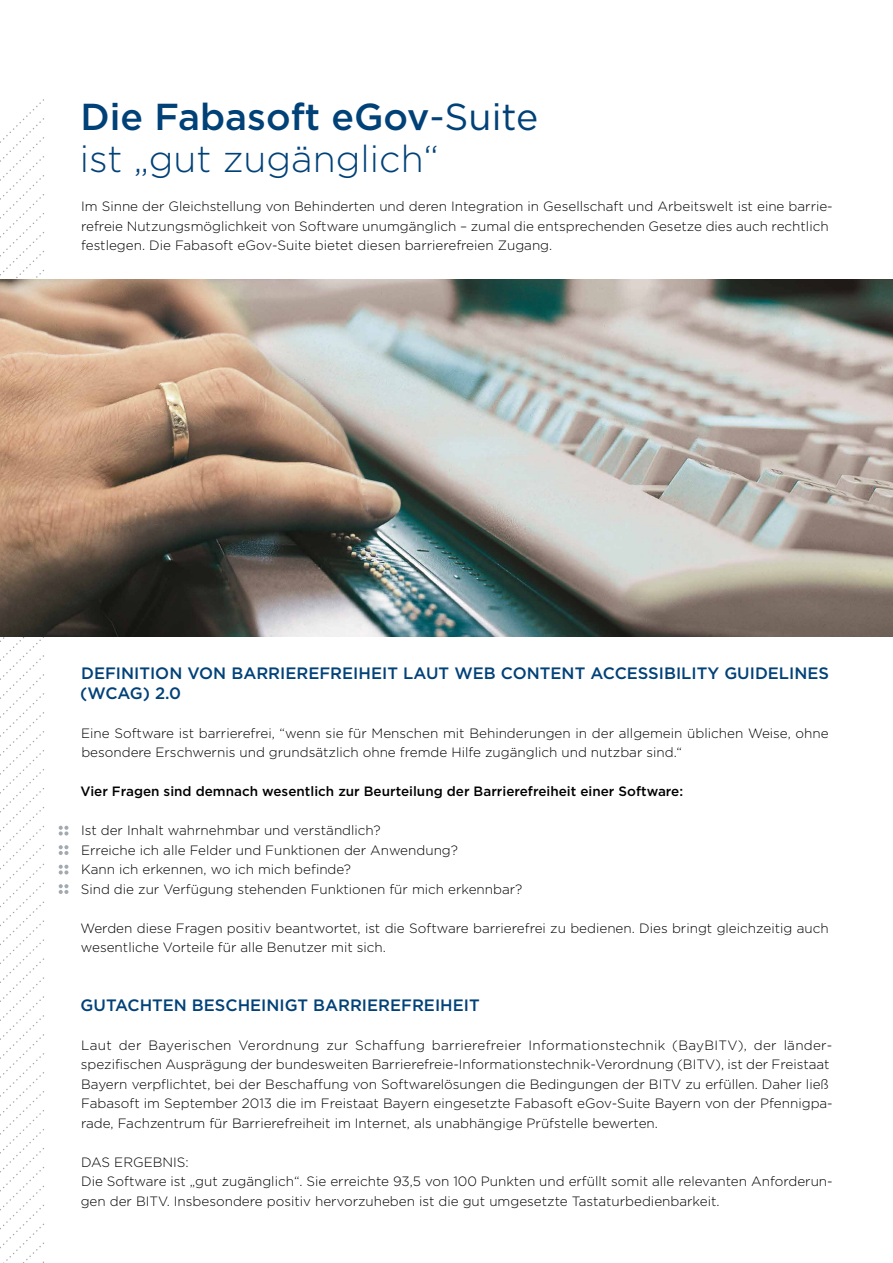
<style>
.page{position:relative;width:893px;height:1263px;background:#fff}
.page>*{position:absolute;margin:0;border:0;box-sizing:border-box;transform-origin:0 0}
.t1{font:300 37.5px/42px "Gotham";color:#004178}
.t2{font:500 16.5px/19.5px "Gotham";color:#004178}
.t3{font:300 13.5px/19.5px "Gotham";color:#000}
.t4{font:500 13.5px "Gotham";color:#000}
.s1{font-weight:500}
.s2{font-weight:400}
</style>
<div class="page">
<svg style="left:0;top:99px;width:45px;height:181px"></svg>
<svg style="left:0;top:636px;width:45px;height:627px"></svg>
<img style="left:0;top:280px;width:893px;height:356px">
<svg style="left:59px;top:826px;width:9px;height:9px"></svg>
<svg style="left:59px;top:845px;width:9px;height:10px"></svg>
<svg style="left:59px;top:865px;width:9px;height:9px"></svg>
<svg style="left:59px;top:884px;width:9px;height:10px"></svg>
<h1 class="t1" style="left:80px;top:95px;width:460px"><span class="s1">Die Fabasoft eGov</span><span class="s2">-Suite </span>ist „gut zugänglich“</h1>
<p class="t3" style="left:81px;top:196px;width:753px">Im Sinne der Gleichstellung von Behinderten und deren Integration in Gesellschaft und Arbeitswelt ist eine barrie&shy;refreie Nutzungsmöglichkeit von Software unumgänglich – zumal die entsprechenden Gesetze dies auch rechtlich festlegen. Die Fabasoft eGov-Suite bietet diesen barrierefreien Zugang.</p>
<h3 class="t2" style="left:80px;top:663px;width:750px">DEFINITION VON BARRIEREFREIHEIT LAUT WEB CONTENT ACCESSIBILITY GUIDELINES (WCAG) 2.0</h3>
<p class="t3" style="left:81px;top:723px;width:749px">Eine Software ist barrierefrei, “wenn sie für Menschen mit Behinderungen in der allgemein üblichen Weise, ohne besondere Erschwernis und grundsätzlich ohne fremde Hilfe zugänglich und nutzbar sind.“</p>
<p class="t4" style="left:80px;top:783px;width:604px">Vier Fragen sind demnach wesentlich zur Beurteilung der Barrierefreiheit einer Software:</p>
<p class="t3" style="left:81px;top:820px;width:301px">Ist der Inhalt wahrnehmbar und verständlich?</p>
<p class="t3" style="left:81px;top:840px;width:378px">Erreiche ich alle Felder und Funktionen der Anwendung?</p>
<p class="t3" style="left:81px;top:859px;width:271px">Kann ich erkennen, wo ich mich befinde?</p>
<p class="t3" style="left:81px;top:879px;width:443px">Sind die zur Verfügung stehenden Funktionen für mich erkennbar?</p>
<p class="t3" style="left:80px;top:918px;width:750px">Werden diese Fragen positiv beantwortet, ist die Software barrierefrei zu bedienen. Dies bringt gleichzeitig auch wesentliche Vorteile für alle Benutzer mit sich.</p>
<h2 class="t2" style="left:81px;top:995px;width:401px">GUTACHTEN BESCHEINIGT BARRIEREFREIHEIT</h2>
<p class="t3" style="left:81px;top:1035px;width:753px">Laut der Bayerischen Verordnung zur Schaffung barrierefreier Informationstechnik (BayBITV), der länder&shy;spezifischen Ausprägung der bundesweiten Barrierefreie-Informationstechnik-Verordnung (BITV), ist der Freistaat Bayern verpflichtet, bei der Beschaffung von Softwarelösungen die Bedingungen der BITV zu erfüllen. Daher ließ Fabasoft im September 2013 die im Freistaat Bayern eingesetzte Fabasoft eGov-Suite Bayern von der Pfennigpa&shy;rade, Fachzentrum für Barrierefreiheit im Internet, als unabhängige Prüfstelle bewerten.</p>
<p class="t3" style="left:81px;top:1152px;width:109px">DAS ERGEBNIS:</p>
<p class="t3" style="left:81px;top:1171px;width:754px">Die Software ist „gut zugänglich“. Sie erreichte 93,5 von 100 Punkten und erfüllt somit alle relevanten Anforderun&shy;gen der BITV. Insbesondere positiv hervorzuheben ist die gut umgesetzte Tastaturbedienbarkeit.</p>
</div>
